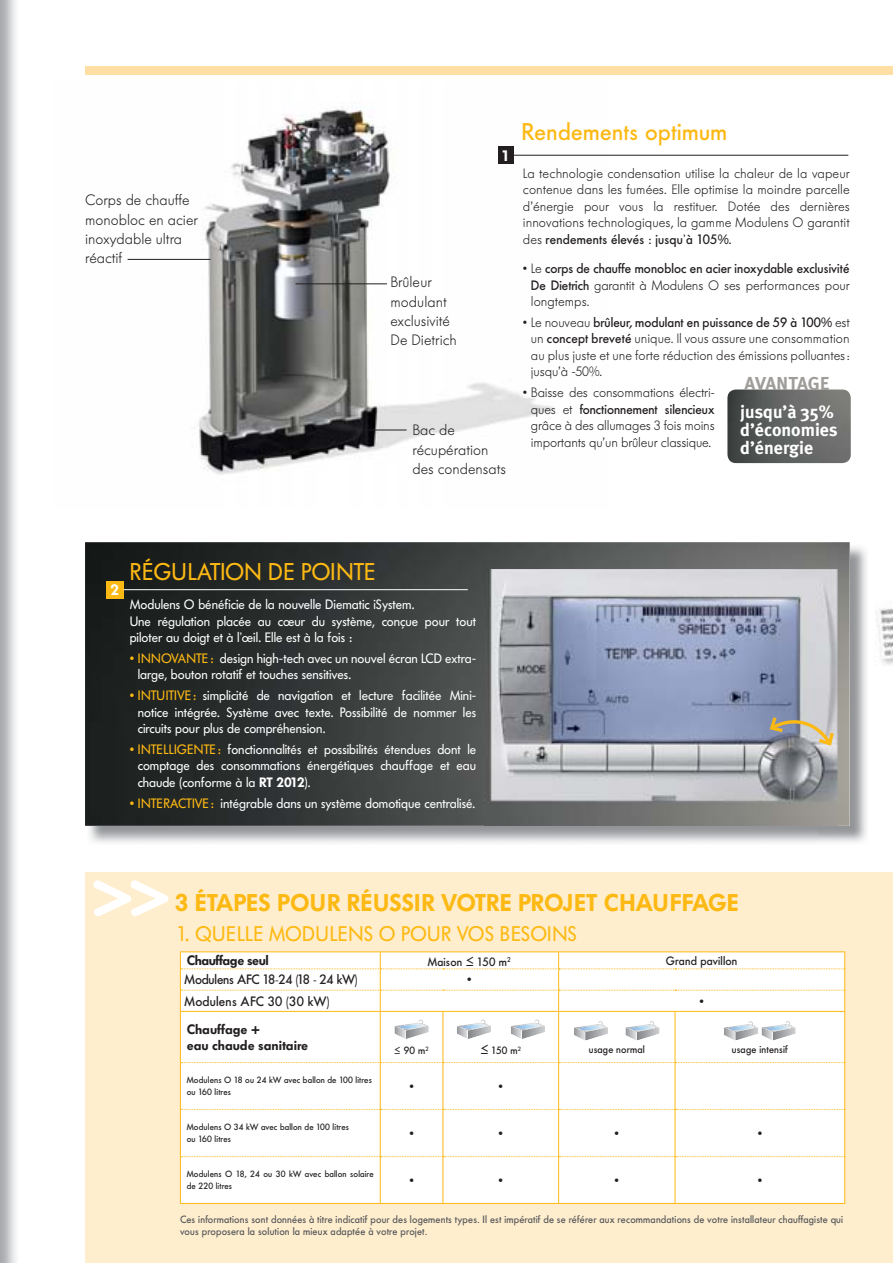
<style>
.page{position:relative;width:893px;height:1263px;background:#fff}
.page>*{position:absolute;margin:0;border:0;box-sizing:border-box;transform-origin:0 0}
.t1{font:600 24px "Futura BQ";color:#fdb913}
.t2{font:24px "Futura BQ";color:#fdb913}
.t3{font:500 24px "Futura BQ";color:#fdb913}
.t4{font:21px "Futura BQ";color:#fdb913}
.t5{font:700 18.75px "Meta Plus";letter-spacing:-.01em;color:#9f9d99}
.t6{font:700 18px/18px "Meta Plus";color:#fff}
.t7{font:300 15px/19.2px "Futura BQ";color:#231f20}
.t8{font:600 15px "Futura BQ";color:#fff}
.t9{font:13.5px/16.5px "Futura BQ";color:#fff}
.t10{font:300 13.5px/16.5px "Futura BQ";letter-spacing:-.01em;color:#231f20;text-align:justify}
.t11{font:500 13.5px/16.5px "Futura BQ";letter-spacing:-.01em;color:#231f20;text-align:justify}
.t12{font:600 13.5px/16.5px "Futura BQ";color:#231f20}
.t13{font:500 13.5px "Futura BQ";letter-spacing:-.03em;color:#231f20}
.t14{font:600 13.5px "Futura BQ";letter-spacing:-.03em;color:#231f20}
.t15{font:500 12px "Futura BQ";color:#231f20}
.t16{font:500 10.5px/12px "Futura BQ";color:#58595b}
.t17{font:500 10.5px "Futura BQ";color:#231f20}
.t18{font:500 9px/12px "Futura BQ";color:#231f20}
.s1{font-weight:500}
.s2{font-weight:300}
.s3{color:#fdb913}
.s4{font-weight:600}
</style>
<div class="page">
<img style="left:127px;top:105px;width:481px;height:370px">
<div style="left:498px;top:147px;width:16px;height:17px;background:#231f20"></div>
<div style="left:85px;top:872px;width:807px;height:391px;background:#ffeece"></div>
<div style="left:181px;top:1012px;width:663px;height:191px;background:#fff"></div>
<hr style="left:180px;top:951px;width:200px;height:1px;background:#fdb913">
<hr style="left:380px;top:951px;width:63px;height:1px;background:#fdb913">
<hr style="left:443px;top:951px;width:232px;height:1px;background:#fdb913">
<hr style="left:675px;top:951px;width:170px;height:1px;background:#fdb913">
<hr style="left:180px;top:1011px;width:200px;height:1px;background:#fdb913">
<hr style="left:180px;top:1012px;width:1px;height:50px;background:#fdb913">
<hr style="left:380px;top:1011px;width:63px;height:1px;background:#fdb913">
<hr style="left:380px;top:1012px;width:1px;height:50px;background:#fdb913">
<hr style="left:443px;top:1011px;width:116px;height:1px;background:#fdb913">
<hr style="left:443px;top:1012px;width:1px;height:50px;background:#fdb913">
<hr style="left:559px;top:1011px;width:116px;height:1px;background:#fdb913">
<hr style="left:558px;top:1012px;width:1px;height:50px;background:#fdb913">
<hr style="left:675px;top:1011px;width:170px;height:1px;background:#fdb913">
<hr style="left:675px;top:1012px;width:1px;height:50px;background:#fdb913">
<hr style="left:844px;top:1012px;width:1px;height:50px;background:#fdb913">
<svg style="left:181px;top:1109px;width:663px;height:1px"></svg>
<svg style="left:181px;top:1156px;width:663px;height:1px"></svg>
<svg style="left:181px;top:1062px;width:663px;height:1px"></svg>
<hr style="left:180px;top:1062px;width:1px;height:47px;background:#fdb913">
<hr style="left:380px;top:1063px;width:1px;height:46px;background:#fdb913">
<hr style="left:443px;top:1063px;width:1px;height:46px;background:#fdb913">
<hr style="left:558px;top:1063px;width:1px;height:46px;background:#fdb913">
<hr style="left:675px;top:1063px;width:1px;height:46px;background:#fdb913">
<hr style="left:844px;top:1062px;width:1px;height:47px;background:#fdb913">
<hr style="left:180px;top:1109px;width:1px;height:48px;background:#fdb913">
<hr style="left:380px;top:1109px;width:1px;height:48px;background:#fdb913">
<hr style="left:443px;top:1109px;width:1px;height:48px;background:#fdb913">
<hr style="left:558px;top:1109px;width:1px;height:48px;background:#fdb913">
<hr style="left:675px;top:1109px;width:1px;height:48px;background:#fdb913">
<hr style="left:844px;top:1109px;width:1px;height:48px;background:#fdb913">
<hr style="left:180px;top:1157px;width:1px;height:46px;background:#fdb913">
<hr style="left:380px;top:1157px;width:1px;height:46px;background:#fdb913">
<hr style="left:443px;top:1157px;width:1px;height:46px;background:#fdb913">
<hr style="left:558px;top:1157px;width:1px;height:46px;background:#fdb913">
<hr style="left:675px;top:1157px;width:1px;height:46px;background:#fdb913">
<hr style="left:844px;top:1157px;width:1px;height:46px;background:#fdb913">
<hr style="left:180px;top:1203px;width:665px;height:1px;background:#fdb913">
<svg style="left:394px;top:1020px;width:35px;height:19px"></svg>
<svg style="left:457px;top:1020px;width:34px;height:19px"></svg>
<svg style="left:510px;top:1020px;width:35px;height:19px"></svg>
<svg style="left:574px;top:1021px;width:34px;height:20px"></svg>
<svg style="left:625px;top:1021px;width:35px;height:20px"></svg>
<svg style="left:724px;top:1021px;width:72px;height:20px"></svg>
<svg style="left:94px;top:880px;width:74px;height:36px"></svg>
<img style="left:817px;top:547px;width:50px;height:296px">
<img style="left:85px;top:542px;width:765px;height:284px">
<div style="left:106px;top:581px;width:17px;height:17px;background:#fdb913"></div>
<hr style="left:123px;top:589px;width:345px;height:1px;background:#fff">
<hr style="left:296px;top:283px;width:91px;height:1px;background:#231f20">
<hr style="left:128px;top:259px;width:82px;height:1px;background:#231f20">
<hr style="left:362px;top:430px;width:45px;height:1px;background:#231f20">
<img style="left:876px;top:608px;width:16px;height:57px">
<img style="left:485px;top:569px;width:352px;height:258px">
<svg style="left:767px;top:714px;width:69px;height:34px;background:#b0aa9d"></svg>
<hr style="left:510px;top:155px;width:338px;height:1px;background:#231f20">
<img style="left:727px;top:389px;width:124px;height:74px;border-radius:9px">
<div style="left:85px;top:66px;width:807px;height:8px;background:#ffdfa4"></div>
<svg style="left:180px;top:952px;width:665px;height:59px;background:#fefcf8"></svg>
<svg style="left:395px;top:1047px;width:5px;height:7px"></svg>
<svg style="left:481px;top:1045px;width:7px;height:9px"></svg>
<p class="t7" style="left:85px;top:192px;width:114px">Corps de chauffe monobloc en acier inoxydable ultra réactif</p>
<p class="t7" style="left:390px;top:274px;width:68px">Brûleur modulant exclusivité<br>De Dietrich</p>
<p class="t8" style="left:502px;top:149px;width:10px">1</p>
<p class="t7" style="left:412px;top:422px;width:95px">Bac de récupération des condensats</p>
<h1 class="t3" style="left:522px;top:122px;width:207px">Rendements optimum</h1>
<p class="t10" style="left:523px;top:166px;width:328px">La technologie condensation utilise la chaleur de la vapeur contenue dans les fumées. Elle optimise la moindre parcelle d’énergie pour vous la restituer. Dotée des dernières innovations technologiques, la gamme Modulens O garantit des <span class="s1">rendements élevés : jusqu’à 105%.</span></p>
<p class="t11" style="left:531px;top:261px;width:320px;text-indent:-8px"><span class="s2">• Le</span> corps de chauffe monobloc en acier inoxydable exclusivité De Dietrich <span class="s2">garantit à Modulens O ses performances pour longtemps.</span></p>
<p class="t10" style="left:531px;top:315px;width:320px;text-indent:-8px">• Le nouveau <span class="s1">brûleur, modulant en puissance de 59 à 100%</span> est un <span class="s1">concept breveté</span> unique. Il vous assure une consommation au plus juste et une forte réduction des émissions polluantes : jusqu’à -50%.</p>
<p class="t10" style="left:523px;top:385px;width:193px;text-align:center">• Baisse des consommations électri&shy;ques et <span class="s1">fonctionnement silencieux </span>grâce à des allumages 3 fois moins importants qu’un brûleur classique.</p>
<h3 class="t5" style="left:744px;top:374px;width:87px">AVANTAGE</h3>
<h3 class="t6" style="left:740px;top:403px;width:99px">jusqu’à 35% d’économies d’énergie</h3>
<p class="t8" style="left:110px;top:584px;width:10px">2</p>
<h1 class="t2" style="left:130px;top:561px;width:247px">RÉGULATION DE POINTE</h1>
<p class="t9" style="left:130px;top:597px;width:348px">Modulens O bénéficie de la nouvelle Diematic iSystem.<br>Une régulation placée au cœur du système, conçue pour tout piloter au doigt et à l’œil. Elle est à la fois :</p>
<p class="t9" style="left:138px;top:651px;width:340px;text-indent:-8px"><span class="s3">• INNOVANTE :</span> design high-tech avec un nouvel écran LCD extra&shy;large, bouton rotatif et touches sensitives.</p>
<p class="t9" style="left:138px;top:688px;width:340px;text-align:justify;text-indent:-8px"><span class="s3">• INTUITIVE :</span> simplicité de navigation et lecture facilitée Mini&shy;notice intégrée. Système avec texte. Possibilité de nommer les circuits pour plus de compréhension.</p>
<p class="t9" style="left:138px;top:742px;width:340px;text-align:justify;text-indent:-8px"><span class="s3">• INTELLIGENTE :</span> fonctionnalités et possibilités étendues dont le comptage des consommations énergétiques chauffage et eau chaude (conforme à la <span class="s4">RT 2012</span>).</p>
<p class="t9" style="left:130px;top:796px;width:347px"><span class="s3">• INTERACTIVE :</span> intégrable dans un système domotique centralisé.</p>
<h1 class="t1" style="left:175px;top:892px;width:565px">3 ÉTAPES POUR RÉUSSIR VOTRE PROJET CHAUFFAGE</h1>
<h2 class="t4" style="left:176px;top:924px;width:402px">1. QUELLE MODULENS O POUR VOS BESOINS</h2>
<p class="t14" style="left:187px;top:955px;width:84px">Chauffage seul</p>
<p class="t15" style="left:428px;top:956px;width:85px">Maison 150 m<sup>2</sup></p>
<p class="t15" style="left:666px;top:955px;width:73px">Grand pavillon</p>
<p class="t13" style="left:185px;top:974px;width:175px">Modulens AFC 18-24 (18 - 24 kW)</p>
<p class="t11" style="left:467px;top:972px;width:6px">•</p>
<p class="t11" style="left:185px;top:994px;width:147px">Modulens AFC 30 (30 kW)</p>
<p class="t11" style="left:699px;top:994px;width:6px">•</p>
<p class="t12" style="left:187px;top:1022px;width:123px">Chauffage +<br>eau chaude sanitaire</p>
<p class="t17" style="left:404px;top:1046px;width:27px">90 m<sup>2</sup></p>
<p class="t17" style="left:491px;top:1046px;width:31px">150 m<sup>2</sup></p>
<p class="t17" style="left:589px;top:1044px;width:58px">usage normal</p>
<p class="t17" style="left:732px;top:1044px;width:58px">usage intensif</p>
<p class="t18" style="left:187px;top:1075px;width:187px">Modulens O 18 ou 24 kW avec ballon de 100 litres ou 160 litres</p>
<p class="t11" style="left:409px;top:1079px;width:6px">•</p>
<p class="t11" style="left:499px;top:1079px;width:6px">•</p>
<p class="t18" style="left:187px;top:1122px;width:164px">Modulens O 34 kW avec ballon de 100 litres ou 160 litres</p>
<p class="t11" style="left:409px;top:1126px;width:6px">•</p>
<p class="t11" style="left:499px;top:1126px;width:6px">•</p>
<p class="t11" style="left:615px;top:1126px;width:6px">•</p>
<p class="t11" style="left:758px;top:1126px;width:6px">•</p>
<p class="t18" style="left:187px;top:1169px;width:189px">Modulens O 18, 24 ou 30 kW avec ballon solaire de 220 litres</p>
<p class="t11" style="left:409px;top:1173px;width:6px">•</p>
<p class="t11" style="left:499px;top:1173px;width:6px">•</p>
<p class="t11" style="left:615px;top:1173px;width:6px">•</p>
<p class="t11" style="left:758px;top:1173px;width:6px">•</p>
<p class="t16" style="left:180px;top:1214px;width:665px">Ces informations sont données à titre indicatif pour des logements types. Il est impératif de se référer aux recommandations de votre installateur chauffagiste qui vous proposera la solution la mieux adaptée à votre projet.</p>
</div>
